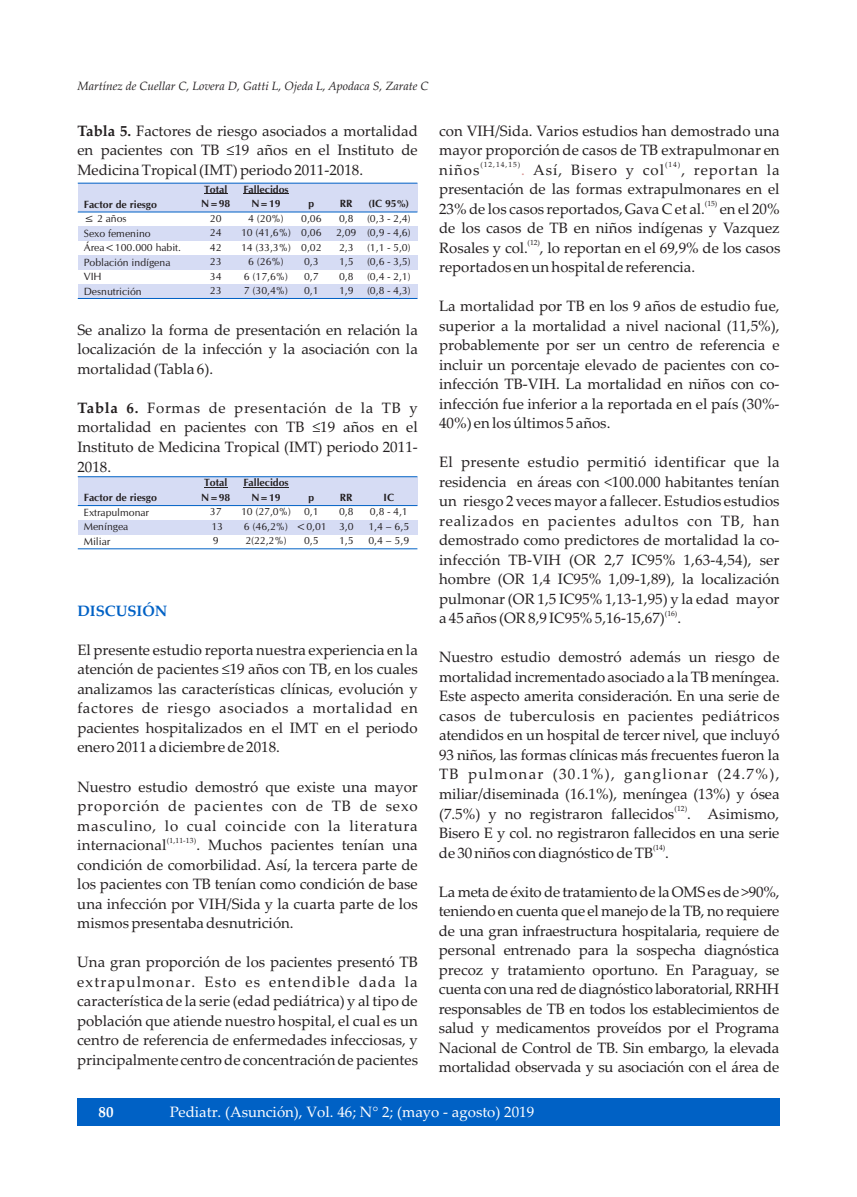
<style>
.page{position:relative;width:857px;height:1197px;background:#fff}
.page>*{position:absolute;margin:0;border:0;box-sizing:border-box;transform-origin:0 0}
.t1{font:15px/19.5px "Palatino Linotype";color:#231f20;text-align:justify}
.t2{font:15px "Palatino Linotype";color:#fff}
.t3{font:700 15px "Palatino Linotype";color:#0061c5}
.t4{font:700 15px "Palatino Linotype";color:#fff}
.t5{font:italic 12px "Palatino Linotype";color:#231f20}
.t6{font:10.5px/14.5px "CG Omega";color:#231f20}
.t7{font:700 10.5px/14.5px "CG Omega";color:#231f20}
.t8{font:7.5px "Palatino Linotype";letter-spacing:.025em;color:#231f20}
.s1{font-weight:700}
.s2{color:#d99594}
</style>
<div class="page">
<div style="left:77px;top:1098px;width:702px;height:28px;background:#0061c5"></div>
<div style="left:78px;top:183px;width:339px;height:29px;background:#d6dcf4"></div>
<div style="left:78px;top:226px;width:339px;height:15px;background:#d6dcf4"></div>
<div style="left:78px;top:255px;width:339px;height:14px;background:#d6dcf4"></div>
<div style="left:78px;top:284px;width:339px;height:14px;background:#d6dcf4"></div>
<hr style="left:78px;top:298px;width:339px;height:1px;background:#0061c5">
<hr style="left:78px;top:212px;width:339px;height:1px;background:#0061c5">
<hr style="left:78px;top:183px;width:339px;height:1px;background:#0061c5">
<div style="left:78px;top:476px;width:339px;height:29px;background:#d6dcf4"></div>
<div style="left:78px;top:520px;width:339px;height:14px;background:#d6dcf4"></div>
<hr style="left:78px;top:548px;width:339px;height:1px;background:#0061c5">
<hr style="left:78px;top:505px;width:339px;height:1px;background:#0061c5">
<hr style="left:78px;top:476px;width:339px;height:1px;background:#0061c5">
<svg style="left:204px;top:487px;width:23px;height:1px"></svg>
<hr style="left:243px;top:194px;width:45px;height:1px;background:#231f20">
<hr style="left:243px;top:487px;width:45px;height:1px;background:#231f20">
<p class="t5" style="left:77px;top:81px;width:352px">Martínez de Cuellar C, Lovera D, Gatti L, Ojeda L, Apodaca S, Zarate C</p>
<p class="t1" style="left:77px;top:122px;width:342px"><span class="s1">Tabla 5.</span> Factores de riesgo asociados a mortalidad en pacientes con TB ≤19 años en el Instituto de Medicina Tropical (IMT) periodo 2011-2018.</p>
<p class="t7" style="left:84px;top:198px;width:75px">Factor de riesgo</p>
<p class="t6" style="left:84px;top:212px;width:99px">≤ 2 años<br>Sexo femenino<br>Área&lt;100.000 habit.<br>Población indígena<br>VIH<br>Desnutrición</p>
<p class="t7" style="left:201px;top:182px;width:31px">Total<br>N=98</p>
<p class="t6" style="left:210px;top:211px;width:13px;text-align:justify">20<br>24<br>42<br>23<br>34<br>23</p>
<p class="t7" style="left:243px;top:182px;width:47px;text-align:center">Fallecidos<br>N=19</p>
<p class="t6" style="left:241px;top:211px;width:51px;text-align:center">4 (20%)<br>10 (41,6%)<br>14 (33,3%)<br>6 (26%)<br>6 (17,6%)<br>7 (30,4%)</p>
<p class="t7" style="left:368px;top:197px;width:42px">(IC 95%)</p>
<p class="t6" style="left:367px;top:211px;width:45px;text-align:justify">(0,3 - 2,4) (0,9 - 4,6) (1,1 - 5,0) (0,6 - 3,5) (0,4 - 2,1) (0,8 - 4,3)</p>
<p class="t7" style="left:340px;top:197px;width:14px">RR</p>
<p class="t6" style="left:336px;top:211px;width:22px">0,8<br>2,09<br>2,3<br>1,5<br>0,8<br>1,9</p>
<p class="t7" style="left:308px;top:197px;width:7px">p</p>
<p class="t6" style="left:301px;top:211px;width:22px">0,06<br>0,06<br>0,02<br>0,3<br>0,7<br>0,1</p>
<p class="t1" style="left:77px;top:322px;width:342px">Se analizo la forma de presentación en relación la localización de la infección y la asociación con la mortalidad (Tabla 6).</p>
<p class="t1" style="left:77px;top:400px;width:342px"><span class="s1">Tabla 6.</span> Formas de presentación de la TB y mortalidad en pacientes con TB ≤19 años en el Instituto de Medicina Tropical (IMT) periodo 2011- 2018.</p>
<p class="t7" style="left:84px;top:491px;width:75px">Factor de riesgo</p>
<p class="t6" style="left:84px;top:505px;width:67px">Extrapulmonar<br>Meníngea<br>Miliar</p>
<p class="t7" style="left:201px;top:476px;width:31px">Total<br>N=98</p>
<p class="t6" style="left:210px;top:505px;width:15px">37<br>13<br>9</p>
<p class="t7" style="left:243px;top:476px;width:47px;text-align:center">Fallecidos<br>N=19</p>
<p class="t6" style="left:241px;top:505px;width:51px">10 (27,0%)<br>6 (46,2%)<br>2(22,2%)</p>
<p class="t7" style="left:308px;top:490px;width:7px">p</p>
<p class="t6" style="left:296px;top:505px;width:32px;text-align:center">0,1 &lt;0,01<br>0,5</p>
<p class="t7" style="left:340px;top:490px;width:14px">RR</p>
<p class="t6" style="left:339px;top:505px;width:16px;text-align:justify">0,8<br>3,0<br>1,5</p>
<p class="t7" style="left:383px;top:490px;width:12px">IC</p>
<p class="t6" style="left:368px;top:505px;width:42px">0,8 - 4,1<br>1,4 – 6,5<br>0,4 – 5,9</p>
<p class="t3" style="left:77px;top:605px;width:91px">DISCUSIÓN</p>
<p class="t1" style="left:77px;top:641px;width:342px">El presente estudio reporta nuestra experiencia en la atención de pacientes ≤19 años con TB, en los cuales analizamos las características clínicas, evolución y factores de riesgo asociados a mortalidad en pacientes hospitalizados en el IMT en el periodo enero 2011 a diciembre de 2018.</p>
<p class="t1" style="left:77px;top:778px;width:342px">Nuestro estudio demostró que existe una mayor proporción de pacientes con de TB de sexo masculino, lo cual coincide con la literatura</p>
<p class="t8" style="left:167px;top:837px;width:31px">(1,11-13)</p>
<p class="t1" style="left:77px;top:836px;width:342px;text-indent:119px">. Muchos pacientes tenían una condición de comorbilidad. Así, la tercera parte de los pacientes con TB tenían como condición de base una infección por VIH/Sida y la cuarta parte de los mismos presentaba desnutrición.</p>
<p class="t1" style="left:77px;top:953px;width:342px">Una gran proporción de los pacientes presentó TB extrapulmonar. Esto es entendible dada la característica de la serie (edad pediátrica) y al tipo de población que atiende nuestro hospital, el cual es un centro de referencia de enfermedades infecciosas, y principalmente centro de concentración de pacientes</p>
<p class="t1" style="left:77px;top:836px;width:91px">internacional</p>
<p class="t1" style="left:439px;top:122px;width:342px">con VIH/Sida. Varios estudios han demostrado una mayor proporción de casos de TB extrapulmonar en</p>
<p class="t8" style="left:480px;top:162px;width:41px">(12,14,15)</p>
<p class="t8" style="left:664px;top:162px;width:17px">(14)</p>
<p class="t1" style="left:439px;top:161px;width:342px;text-align:right"><span class="s2">.</span> Así, Bisero y col , reportan la presentación de las formas extrapulmonares en el</p>
<p class="t8" style="left:704px;top:201px;width:14px">(15)</p>
<p class="t1" style="left:439px;top:161px;width:42px">niños</p>
<p class="t1" style="left:439px;top:200px;width:342px">23% de los casos reportados, Gava C et al. en el 20% de los casos de TB en niños indígenas y Vazquez</p>
<p class="t8" style="left:527px;top:240px;width:14px">(12)</p>
<p class="t1" style="left:439px;top:239px;width:343px">Rosales y col. , lo reportan en el 69,9% de los casos reportados en un hospital de referencia.</p>
<p class="t1" style="left:439px;top:298px;width:342px">La mortalidad por TB en los 9 años de estudio fue, superior a la mortalidad a nivel nacional (11,5%), probablemente por ser un centro de referencia e incluir un porcentaje elevado de pacientes con co&shy;infección TB-VIH. La mortalidad en niños con co&shy;infección fue inferior a la reportada en el país (30%- 40%) en los últimos 5 años.</p>
<p class="t1" style="left:439px;top:454px;width:342px">El presente estudio permitió identificar que la residencia en áreas con &lt;100.000 habitantes tenían un riesgo 2 veces mayor a fallecer. Estudios estudios realizados en pacientes adultos con TB, han demostrado como predictores de mortalidad la co&shy;infección TB-VIH (OR 2,7 IC95% 1,63-4,54), ser hombre (OR 1,4 IC95% 1,09-1,89), la localización pulmonar (OR 1,5 IC95% 1,13-1,95) y la edad mayor</p>
<p class="t8" style="left:664px;top:610px;width:14px">(16)</p>
<p class="t1" style="left:439px;top:610px;width:243px">a 45 años (OR 8,9 IC95% 5,16-15,67) .</p>
<p class="t1" style="left:439px;top:649px;width:342px">Nuestro estudio demostró además un riesgo de mortalidad incrementado asociado a la TB meníngea.<br>Este aspecto amerita consideración. En una serie de casos de tuberculosis en pacientes pediátricos atendidos en un hospital de tercer nivel, que incluyó 93 niños, las formas clínicas más frecuentes fueron la TB pulmonar (30.1%), ganglionar (24.7%), miliar/diseminada (16.1%), meníngea (13%) y ósea</p>
<p class="t8" style="left:674px;top:805px;width:14px">(12)</p>
<p class="t1" style="left:439px;top:805px;width:342px">(7.5%) y no registraron fallecidos . Asimismo,<br>Bisero E y col. no registraron fallecidos en una serie</p>
<p class="t8" style="left:652px;top:844px;width:14px">(14)</p>
<p class="t1" style="left:439px;top:844px;width:231px">de 30 niños con diagnóstico de TB .</p>
<p class="t1" style="left:438px;top:883px;width:342px">La meta de éxito de tratamiento de la OMS es de &gt;90%, teniendo en cuenta que el manejo de la TB, no requiere de una gran infraestructura hospitalaria, requiere de personal entrenado para la sospecha diagnóstica precoz y tratamiento oportuno. En Paraguay, se cuenta con una red de diagnóstico laboratorial, RRHH responsables de TB en todos los establecimientos de salud y medicamentos proveídos por el Programa Nacional de Control de TB. Sin embargo, la elevada mortalidad observada y su asociación con el área de</p>
<p class="t4" style="left:99px;top:1105px;width:16px">80</p>
<p class="t2" style="left:170px;top:1105px;width:365px">Pediatr. (Asunción), Vol. 46; N° 2; (mayo - agosto) 2019</p>
</div>
